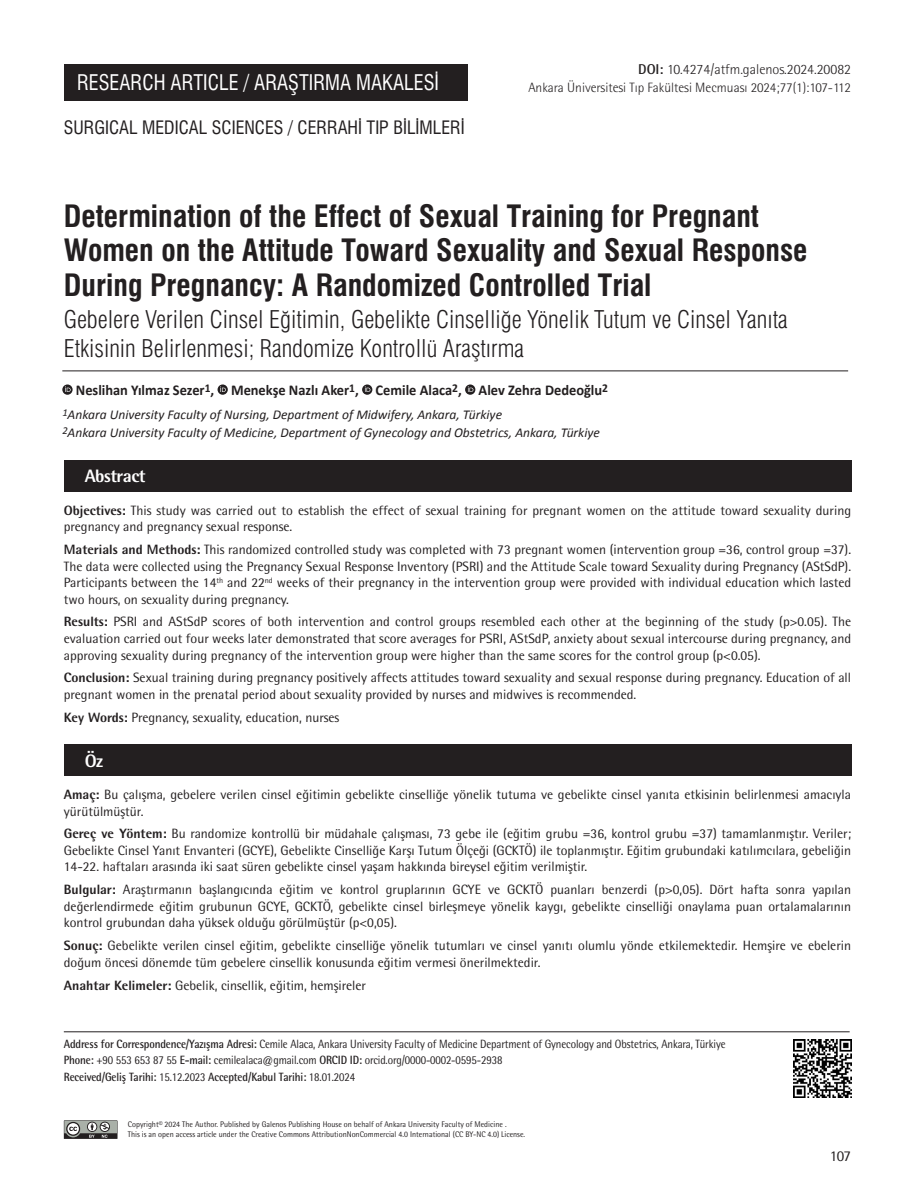
<style>
.page{position:relative;width:915px;height:1191px;background:#fff}
.page>*{position:absolute;margin:0;border:0;box-sizing:border-box;transform-origin:0 0}
._1__BASLIK{font:30px/34.5px "Swiss Condensed Bold Tr";color:#231f20}
._2__BASLIK{font:24px/28.5px "Swiss Condensed Light Tr";color:#231f20}
.t1{font:21px "Swiss Condensed Tr";color:#fff;scale:.96 1}
.ALT_TÜR{font:18px "Swiss Condensed Tr";color:#231f20}
.t2{font:800 18px "Rotis Semi Sans Std";letter-spacing:-.025em;color:#fff}
.YAZARLAR{font:700 15px "Calibri";color:#231f20;scale:.96 1}
.t3{font:15px "Rotis Semi Sans Std";color:#231f20}
.DOİ{font:300 14.25px "Rotis Semi Sans Std";color:#231f20}
.OZET{font:13.5px/16.5px "Rotis Semi Sans Std";color:#231f20}
.KURUMLAR{font:italic 13.5px "Calibri";color:#231f20}
.SAYFA_ARA{font:300 13.5px "Rotis Semi Sans Std";color:#231f20}
.t4{font:12px "Rotis Semi Sans Std";letter-spacing:-.01em;color:#231f20;scale:.9 1}
.t5{font:700 12px "Rotis Semi Sans Std";letter-spacing:-.01em;color:#231f20;scale:.9 1}
.t6{font:8.25px/9.9px "Rotis Semi Sans Std";color:#231f20;scale:.95 1}
.s1{font-weight:700}
.s2{font-weight:800}
.s3{font-weight:400}
</style>
<div class="page">
<div style="left:64px;top:64px;width:403px;height:37px;background:#231f20"></div>
<svg style="left:64px;top:1120px;width:53px;height:18px"></svg>
<div style="left:64px;top:460px;width:786px;height:32px;background:#231f20"></div>
<div style="left:64px;top:745px;width:786px;height:31px;background:#231f20"></div>
<hr style="left:64px;top:1031px;width:785px;height:1px;background:#231f20">
<img style="left:793px;top:1039px;width:57px;height:58px">
<svg style="left:62px;top:384px;width:11px;height:11px"></svg>
<svg style="left:65px;top:386px;width:6px;height:6px"></svg>
<svg style="left:217px;top:384px;width:11px;height:11px"></svg>
<svg style="left:220px;top:386px;width:6px;height:6px"></svg>
<svg style="left:362px;top:384px;width:10px;height:11px"></svg>
<svg style="left:365px;top:386px;width:5px;height:6px"></svg>
<svg style="left:465px;top:384px;width:10px;height:11px"></svg>
<svg style="left:467px;top:386px;width:6px;height:6px"></svg>
<hr style="left:62px;top:370px;width:785px;height:1px;background:#231f20">
<h3 class="t1" style="left:77px;top:70px;width:378px">RESEARCH ARTICLE / ARAŞTIRMA MAKALESİ</h3>
<p class="ALT_TÜR" style="left:64px;top:117px;width:402px">SURGICAL MEDICAL SCIENCES / CERRAHİ TIP BİLİMLERİ</p>
<p class="DOİ" style="left:638px;top:61px;width:214px"><span class="s1">DOI:</span> 10.4274/atfm.galenos.2024.20082</p>
<p class="SAYFA_ARA" style="left:528px;top:79px;width:324px">Ankara Üniversitesi Tıp Fakültesi Mecmuası 2024;77(1):107-112</p>
<p class="_1__BASLIK" style="left:64px;top:199px;width:745px">Determination of the Effect of Sexual Training for Pregnant<br>Women on the Attitude Toward Sexuality and Sexual Response<br>During Pregnancy: A Randomized Controlled Trial</p>
<p class="_2__BASLIK" style="left:64px;top:305px;width:725px">Gebelere Verilen Cinsel Eğitimin, Gebelikte Cinselliğe Yönelik Tutum ve Cinsel Yanıta<br>Etkisinin Belirlenmesi; Randomize Kontrollü Araştırma</p>
<p class="YAZARLAR" style="left:76px;top:380px;width:555px">Neslihan Yılmaz Sezer<sup>1</sup>, Menekşe Nazlı Aker<sup>1</sup>, Cemile Alaca<sup>2</sup>, Alev Zehra Dedeoğlu<sup>2</sup></p>
<p class="KURUMLAR" style="left:62px;top:406px;width:441px"><sup>1</sup>Ankara University Faculty of Nursing, Department of Midwifery, Ankara, Türkiye</p>
<p class="KURUMLAR" style="left:62px;top:424px;width:539px"><sup>2</sup>Ankara University Faculty of Medicine, Department of Gynecology and Obstetrics, Ankara, Türkiye</p>
<p class="t2" style="left:85px;top:465px;width:62px">Abstract</p>
<p class="OZET" style="left:64px;top:502px;width:788px"><span class="s2">Objectives:</span> This study was carried out to establish the effect of sexual training for pregnant women on the attitude toward sexuality during pregnancy and pregnancy sexual response.</p>
<p class="OZET" style="left:64px;top:541px;width:788px;text-align:justify"><span class="s2">Materials and Methods:</span> This randomized controlled study was completed with 73 pregnant women (intervention group =36, control group =37).<br>The data were collected using the Pregnancy Sexual Response Inventory (PSRI) and the Attitude Scale toward Sexuality during Pregnancy (AStSdP).<br>Participants between the 14<sup>th</sup> and 22<sup>nd</sup> weeks of their pregnancy in the intervention group were provided with individual education which lasted two hours, on sexuality during pregnancy.</p>
<p class="OZET" style="left:64px;top:613px;width:788px;text-align:justify"><span class="s2">Results:</span> PSRI and AStSdP scores of both intervention and control groups resembled each other at the beginning of the study (p&gt;0.05). The evaluation carried out four weeks later demonstrated that score averages for PSRI, AStSdP, anxiety about sexual intercourse during pregnancy, and approving sexuality during pregnancy of the intervention group were higher than the same scores for the control group (p&lt;0.05).</p>
<p class="OZET" style="left:64px;top:669px;width:788px"><span class="s2">Conclusion:</span> Sexual training during pregnancy positively affects attitudes toward sexuality and sexual response during pregnancy. Education of all pregnant women in the prenatal period about sexuality provided by nurses and midwives is recommended.</p>
<p class="OZET" style="left:64px;top:709px;width:277px"><span class="s2">Key Words:</span> Pregnancy, sexuality, education, nurses</p>
<p class="t2" style="left:85px;top:749px;width:20px">Öz</p>
<p class="OZET" style="left:64px;top:786px;width:788px"><span class="s2">Amaç:</span> Bu çalışma, gebelere verilen cinsel eğitimin gebelikte cinselliğe yönelik tutuma ve gebelikte cinsel yanıta etkisinin belirlenmesi amacıyla yürütülmüştür.</p>
<p class="OZET" style="left:64px;top:825px;width:788px;text-align:justify"><span class="s2">Gereç ve Yöntem:</span> Bu randomize kontrollü bir müdahale çalışması, 73 gebe ile (eğitim grubu =36, kontrol grubu =37) tamamlanmıştır. Veriler; Gebelikte Cinsel Yanıt Envanteri (GCYE), Gebelikte Cinselliğe Karşı Tutum Ölçeği (GCKTÖ) ile toplanmıştır. Eğitim grubundaki katılımcılara, gebeliğin 14-22. haftaları arasında iki saat süren gebelikte cinsel yaşam hakkında bireysel eğitim verilmiştir.</p>
<p class="OZET" style="left:64px;top:881px;width:788px;text-align:justify"><span class="s2">Bulgular:</span> Araştırmanın başlangıcında eğitim ve kontrol gruplarının GCYE ve GCKTÖ puanları benzerdi (p&gt;0,05). Dört hafta sonra yapılan değerlendirmede eğitim grubunun GCYE, GCKTÖ, gebelikte cinsel birleşmeye yönelik kaygı, gebelikte cinselliği onaylama puan ortalamalarının kontrol grubundan daha yüksek olduğu görülmüştür (p&lt;0,05).</p>
<p class="OZET" style="left:64px;top:937px;width:788px"><span class="s2">Sonuç:</span> Gebelikte verilen cinsel eğitim, gebelikte cinselliğe yönelik tutumları ve cinsel yanıtı olumlu yönde etkilemektedir. Hemşire ve ebelerin doğum öncesi dönemde tüm gebelere cinsellik konusunda eğitim vermesi önerilmektedir.</p>
<p class="OZET" style="left:64px;top:976px;width:303px"><span class="s2">Anahtar Kelimeler:</span> Gebelik, cinsellik, eğitim, hemşireler</p>
<p class="t4" style="left:64px;top:1036px;width:736px"><span class="s1">Address for Correspondence/Yazışma Adresi:</span> Cemile Alaca, Ankara University Faculty of Medicine Department of Gynecology and Obstetrics, Ankara, Türkiye</p>
<p class="t4" style="left:64px;top:1053px;width:488px"><span class="s1">Phone:</span> +90 553 653 87 55 <span class="s1">E-mail:</span> cemilealaca@gmail.com <span class="s1">ORCID ID:</span> orcid.org/0000-0002-0595-2938</p>
<p class="t5" style="left:64px;top:1069px;width:325px">Received/Geliş Tarihi: <span class="s3">15.12.2023</span> Accepted/Kabul Tarihi: <span class="s3">18.01.2024</span></p>
<p class="t6" style="left:128px;top:1119px;width:419px">Copyright© 2024 The Author. Published by Galenos Publishing House on behalf of Ankara University Faculty of Medicine .<br>This is an open access article under the Creative Commons AttributionNonCommercial 4.0 International (CC BY-NC 4.0) License.</p>
<p class="t3" style="left:829px;top:1147px;width:23px">107</p>
</div>
